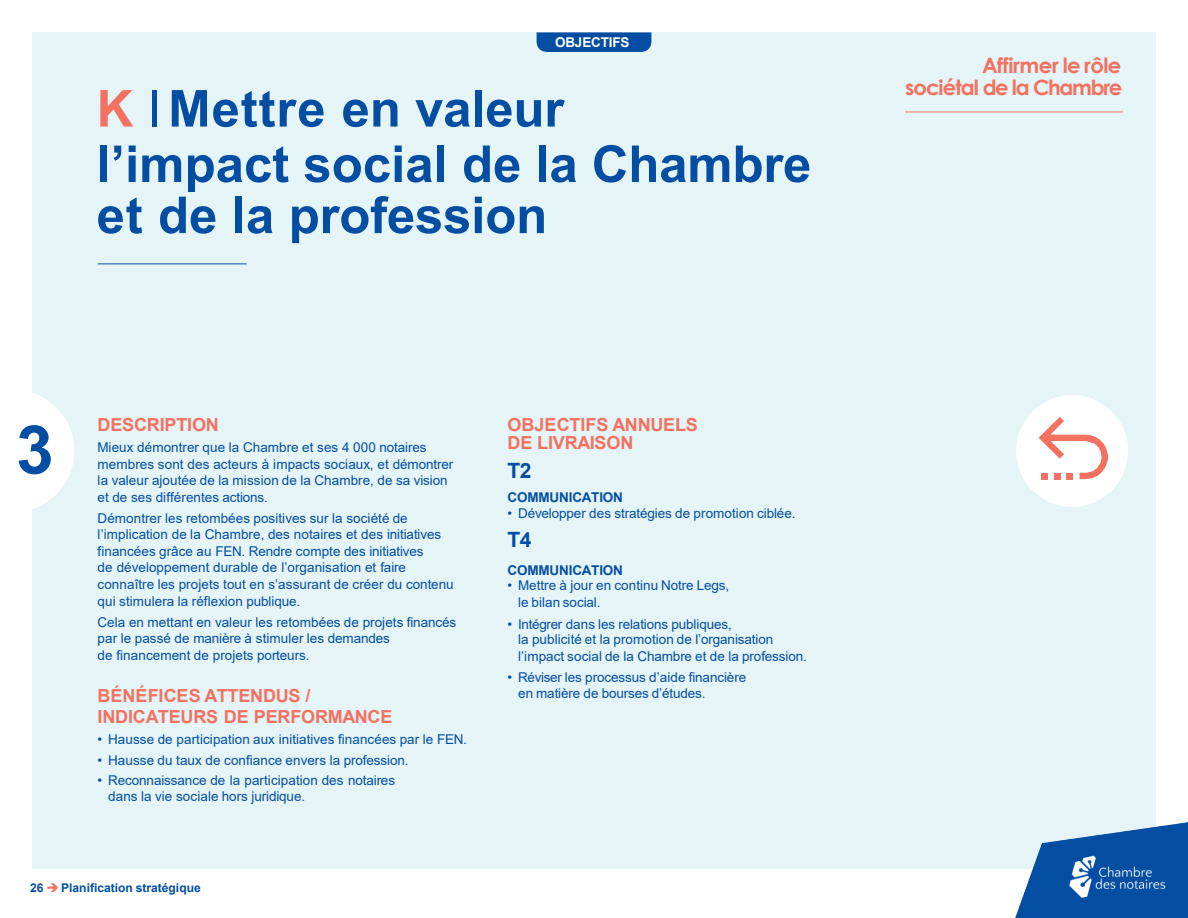
<style>
.page{position:relative;width:1188px;height:918px;background:#fff}
.page>*{position:absolute;margin:0;border:0;box-sizing:border-box;transform-origin:0 0}
.t1{font:700 67.5px "Arial";color:#034ea2}
.t2{font:700 51px/55.3px "Arial";color:#034ea2}
.t3{font:700 21px/22.4px "Century Gothic";letter-spacing:-.045em;color:#f37160;text-align:right}
.t4{font:700 21px "Arial";color:#034ea2}
.t5{font:700 18px/18px "Arial";letter-spacing:-.01em;color:#f37160}
.t6{font:13.5px/16.5px "Arial";letter-spacing:.005em;color:#034ea2}
.t7{font:700 13.5px "Arial";letter-spacing:-.015em;color:#034ea2}
.t8{font:700 13.5px "Arial";letter-spacing:-.01em;color:#fff}
.t9{font:700 12px "Arial";color:#034ea2}
.s1{color:#f37160}
.s2{font-weight:400}
</style>
<div class="page">
<div style="left:32px;top:32px;width:1124px;height:837px;background:#e5f4f7"></div>
<svg style="left:537px;top:32px;width:114px;height:20px;background:#0b54a5"></svg>
<svg style="left:32px;top:393px;width:42px;height:116px"></svg>
<hr style="left:905px;top:112px;width:218px;height:1px;background:#f37160">
<svg style="left:1016px;top:395px;width:112px;height:112px"></svg>
<hr style="left:98px;top:264px;width:149px;height:1px;background:#034ea2">
<img style="left:1015px;top:822px;width:173px;height:96px">
<p class="t8" style="left:555px;top:32px;width:76px">OBJECTIFS</p>
<h2 class="t2" style="left:97px;top:82px;width:716px"><span class="s1">K</span> <span class="s2">I</span>Mettre en valeur<br>l’impact social de la Chambre</h2>
<h2 class="t2" style="left:97px;top:188px;width:452px">et de la profession</h2>
<h1 class="t1" style="left:16px;top:402px;width:39px">3</h1>
<h3 class="t5" style="left:98px;top:416px;width:123px">DESCRIPTION</h3>
<p class="t6" style="left:98px;top:439px;width:357px">Mieux démontrer que la Chambre et ses 4 000 notaires membres sont des acteurs à impacts sociaux, et démontrer la valeur ajoutée de la mission de la Chambre, de sa vision et de ses différentes actions.</p>
<p class="t6" style="left:98px;top:510px;width:358px">Démontrer les retombées positives sur la société de l’implication de la Chambre, des notaires et des initiatives financées grâce au FEN. Rendre compte des initiatives<br>de développement durable de l’organisation et faire connaître les projets tout en s’assurant de créer du contenu qui stimulera la réflexion publique.</p>
<p class="t6" style="left:98px;top:613px;width:360px">Cela en mettant en valeur les retombées de projets financés par le passé de manière à stimuler les demandes<br>de financement de projets porteurs.</p>
<h3 class="t5" style="left:98px;top:685px;width:296px;line-height:21px">BÉNÉFICES ATTENDUS /<br>INDICATEURS DE PERFORMANCE</h3>
<p class="t6" style="left:98px;top:731px;width:371px">• Hausse de participation aux initiatives financées par le FEN.</p>
<p class="t6" style="left:98px;top:752px;width:313px">• Hausse du taux de confiance envers la profession.</p>
<p class="t6" style="left:108px;top:772px;width:288px;text-indent:-11px">• Reconnaissance de la participation des notaires dans la vie sociale hors juridique.</p>
<h3 class="t5" style="left:508px;top:416px;width:192px">OBJECTIFS ANNUELS<br>DE LIVRAISON</h3>
<h3 class="t4" style="left:508px;top:456px;width:26px">T2</h3>
<p class="t7" style="left:508px;top:488px;width:117px">COMMUNICATION</p>
<p class="t6" style="left:508px;top:505px;width:289px">• Développer des stratégies de promotion ciblée.</p>
<h3 class="t4" style="left:508px;top:524px;width:26px">T4</h3>
<p class="t7" style="left:508px;top:561px;width:117px">COMMUNICATION</p>
<p class="t6" style="left:518px;top:577px;width:213px;text-indent:-11px">• Mettre à jour en continu Notre Legs, le bilan social.</p>
<p class="t6" style="left:518px;top:616px;width:290px;line-height:16px;text-indent:-11px">• Intégrer dans les relations publiques,<br>la publicité et la promotion de l’organisation l’impact social de la Chambre et de la profession.</p>
<p class="t6" style="left:518px;top:669px;width:230px;text-indent:-11px">• Réviser les processus d’aide financière en matière de bourses d’études.</p>
<p class="t9" style="left:30px;top:880px;width:172px">26 <span class="s1">➔</span> Planification stratégique</p>
<h3 class="t3" style="left:905px;top:53px;width:219px">Affirmer le rôle sociétal de la Chambre</h3>
</div>
